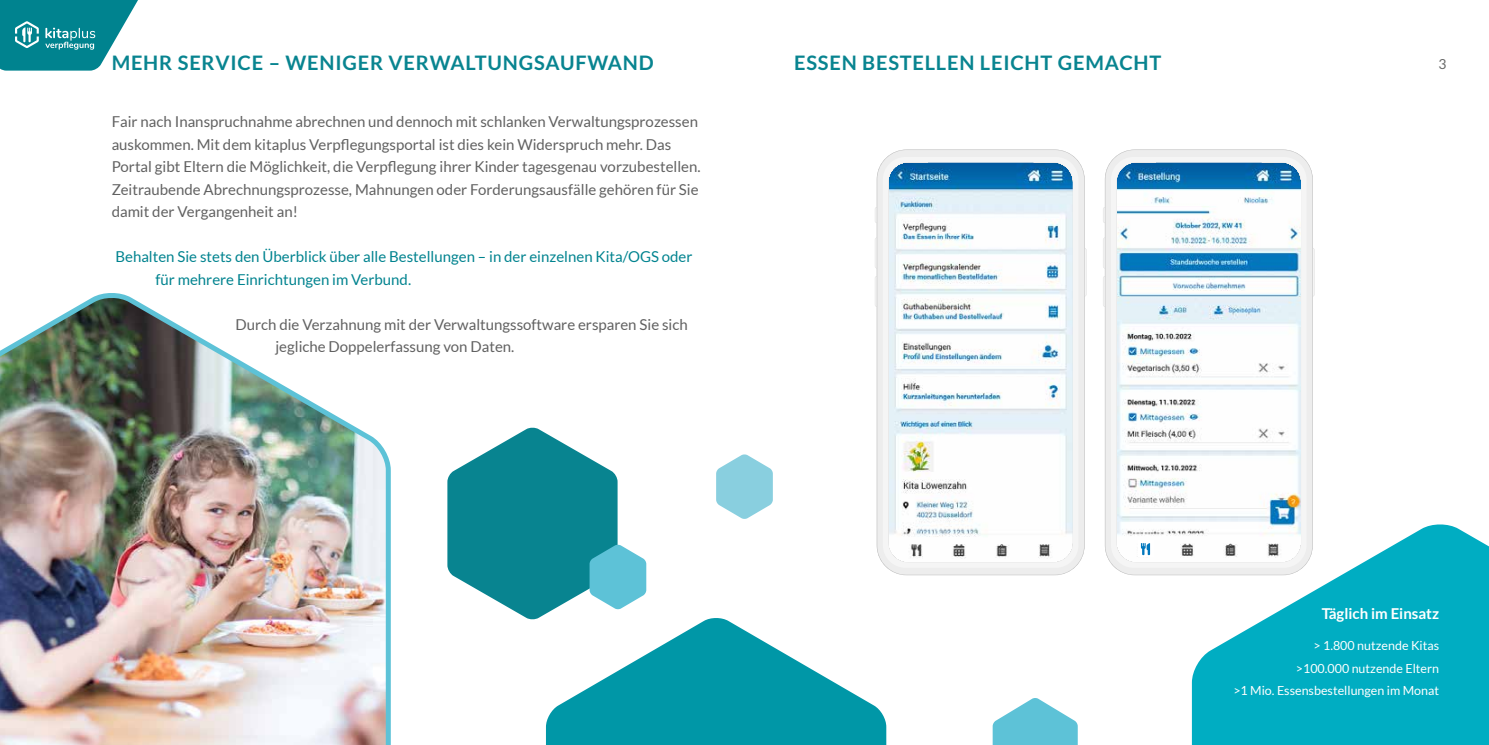
<style>
.page{position:relative;width:1489px;height:745px;background:#fff}
.page>*{position:absolute;margin:0;border:0;box-sizing:border-box;transform-origin:0 0}
.t1{font:700 20px "Lato";letter-spacing:.04em;color:#088490}
.t2{font:15px/22.5px "Lato";color:#616161}
.t3{font:15px/22.5px "Lato";color:#00838f}
.t4{font:700 15px "Lato";color:#fff}
.t5{font:13.75px "Lato";color:#676867}
.t6{font:12.5px/22.5px "Lato";color:#fff;text-align:right}
</style>
<div class="page">
<img style="left:0;top:293px;width:391px;height:451px">
<svg style="left:0;top:0;width:138px;height:71px"></svg>
<svg style="left:992px;top:698px;width:85px;height:46px"></svg>
<svg style="left:1191px;top:524px;width:297px;height:220px;fill:#00adc2"></svg>
<svg style="left:447px;top:427px;width:439px;height:317px"></svg>
<svg style="left:876px;top:149px;width:208px;height:426px;fill:#ededed"></svg>
<svg style="left:882px;top:157px;width:196px;height:410px;fill:#f6fafa"></svg>
<svg style="left:1104px;top:149px;width:208px;height:426px;fill:#ededed"></svg>
<svg style="left:1110px;top:157px;width:196px;height:410px"></svg>
<svg style="left:1137px;top:540px;width:16px;height:16px"></svg>
<h1 class="t1" style="left:112px;top:51px;width:543px">MEHR SERVICE – WENIGER VERWALTUNGSAUFWAND</h1>
<p class="t5" style="left:1438px;top:56px;width:9px">3</p>
<h1 class="t1" style="left:794px;top:51px;width:369px">ESSEN BESTELLEN LEICHT GEMACHT</h1>
<p class="t2" style="left:112px;top:110px;width:590px">Fair nach Inanspruchnahme abrechnen und dennoch mit schlanken Verwaltungsprozessen auskommen. Mit dem kitaplus Verpflegungsportal ist dies kein Widerspruch mehr. Das Portal gibt Eltern die Möglichkeit, die Verpflegung ihrer Kinder tagesgenau vorzubestellen.<br>Zeitraubende Abrechnungsprozesse, Mahnungen oder Forderungsausfälle gehören für Sie damit der Vergangenheit an!</p>
<p class="t3" style="left:155px;top:245px;width:538px;text-indent:-40px">Behalten Sie stets den Überblick über alle Bestellungen – in der einzelnen Kita/OGS oder für mehrere Einrichtungen im Verbund.</p>
<p class="t2" style="left:275px;top:313px;width:414px;text-indent:-40px">Durch die Verzahnung mit der Verwaltungssoftware ersparen Sie sich jegliche Doppelerfassung von Daten.</p>
<p class="t4" style="left:1321px;top:605px;width:119px">Täglich im Einsatz</p>
<p class="t6" style="left:1233px;top:634px;width:207px">&gt; 1.800 nutzende Kitas<br>&gt;100.000 nutzende Eltern<br>&gt;1 Mio. Essensbestellungen im Monat</p>
</div>
